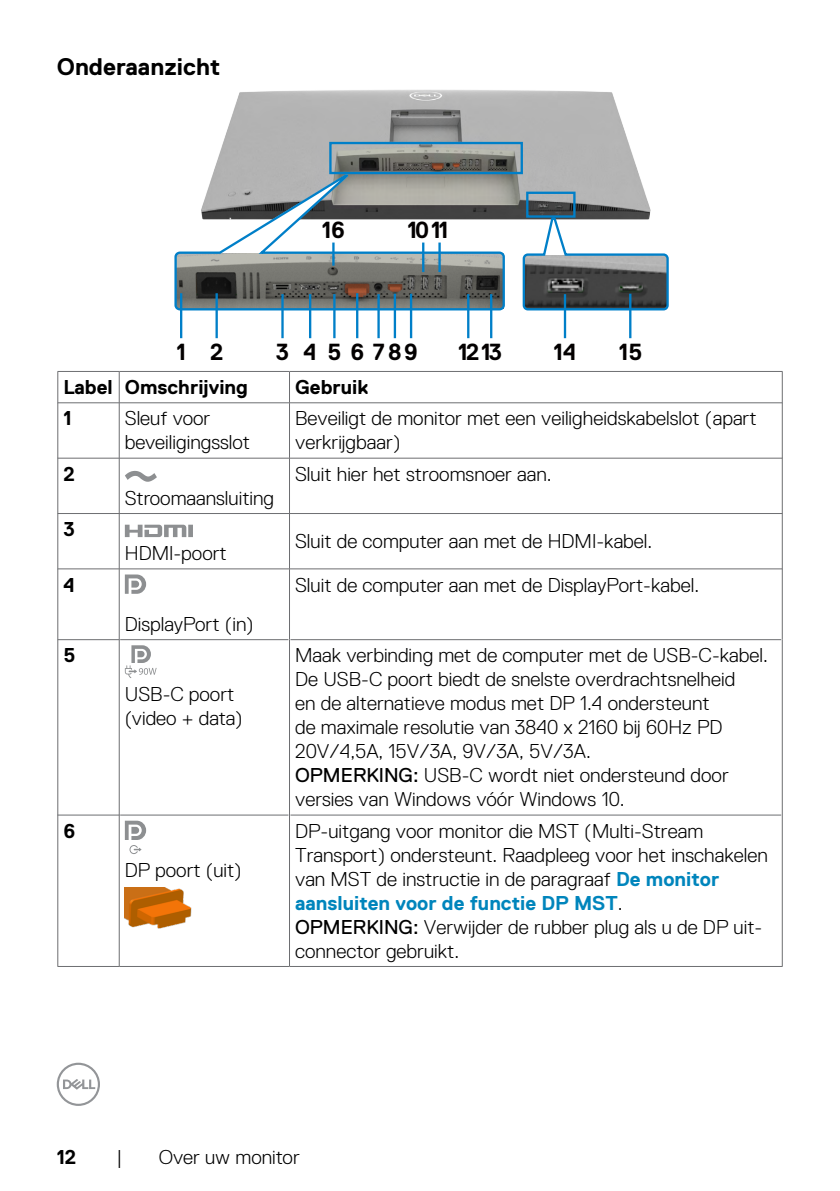
<style>
.page{position:relative;width:840px;height:1191px;background:#fff}
.page>*{position:absolute;margin:0;border:0;box-sizing:border-box;transform-origin:0 0}
.t1{font:700 24px "Dell Replica";color:#000}
.t2{font:700 23.2px "Dell Replica";letter-spacing:.04em;color:#030000}
.t3{font:300 20px/24px "Dell Replica";color:#000}
.t4{font:700 20px "Dell Replica";color:#000}
.s1{font-weight:400}
.s2{font-weight:700;color:#0085bc}
</style>
<div class="page">
<svg style="left:57px;top:1062px;width:43px;height:44px"></svg>
<img style="left:213px;top:90px;width:438px;height:130px">
<div style="left:329px;top:142px;width:193px;height:32px;border:2px solid #007fc8"></div>
<div style="left:526px;top:192px;width:49px;height:26px;border:2px solid #007fc8"></div>
<svg style="left:174px;top:172px;width:331px;height:140px"></svg>
<hr style="left:180px;top:293px;width:2px;height:45px;background:#007fc8">
<hr style="left:215px;top:293px;width:3px;height:45px;background:#007fc8">
<hr style="left:281px;top:294px;width:2px;height:44px;background:#007fc8">
<hr style="left:309px;top:294px;width:2px;height:44px;background:#007fc8">
<hr style="left:333px;top:294px;width:2px;height:44px;background:#007fc8">
<hr style="left:356px;top:293px;width:2px;height:45px;background:#007fc8">
<hr style="left:377px;top:294px;width:2px;height:44px;background:#007fc8">
<hr style="left:393px;top:294px;width:3px;height:44px;background:#007fc8">
<hr style="left:409px;top:294px;width:3px;height:44px;background:#007fc8">
<hr style="left:422px;top:242px;width:2px;height:30px;background:#007fc8">
<hr style="left:490px;top:294px;width:2px;height:44px;background:#007fc8">
<hr style="left:467px;top:294px;width:2px;height:44px;background:#007fc8">
<hr style="left:438px;top:242px;width:2px;height:30px;background:#007fc8">
<hr style="left:332px;top:242px;width:2px;height:24px;background:#007fc8">
<hr style="left:563px;top:294px;width:3px;height:44px;background:#007fc8">
<hr style="left:628px;top:294px;width:3px;height:44px;background:#007fc8">
<svg style="left:521px;top:218px;width:148px;height:94px"></svg>
<hr style="left:120px;top:639px;width:168px;height:1px;background:#6d6e71">
<hr style="left:290px;top:639px;width:490px;height:1px;background:#6d6e71">
<hr style="left:120px;top:814px;width:168px;height:1px;background:#6d6e71">
<hr style="left:290px;top:814px;width:490px;height:1px;background:#6d6e71">
<hr style="left:57px;top:371px;width:62px;height:1px;background:#6d6e71">
<hr style="left:57px;top:372px;width:1px;height:31px;background:#6d6e71">
<hr style="left:119px;top:371px;width:170px;height:1px;background:#6d6e71">
<hr style="left:119px;top:372px;width:1px;height:30px;background:#6d6e71">
<hr style="left:289px;top:371px;width:493px;height:1px;background:#6d6e71">
<hr style="left:289px;top:372px;width:1px;height:30px;background:#6d6e71">
<hr style="left:781px;top:372px;width:1px;height:31px;background:#6d6e71">
<hr style="left:57px;top:402px;width:62px;height:1px;background:#6d6e71">
<hr style="left:57px;top:403px;width:1px;height:55px;background:#6d6e71">
<hr style="left:57px;top:458px;width:62px;height:1px;background:#6d6e71">
<hr style="left:57px;top:458px;width:1px;height:55px;background:#6d6e71">
<hr style="left:119px;top:458px;width:1px;height:55px;background:#6d6e71">
<hr style="left:289px;top:458px;width:1px;height:55px;background:#6d6e71">
<hr style="left:781px;top:458px;width:1px;height:55px;background:#6d6e71">
<hr style="left:57px;top:513px;width:62px;height:1px;background:#6d6e71">
<hr style="left:57px;top:513px;width:1px;height:56px;background:#6d6e71">
<hr style="left:119px;top:514px;width:1px;height:54px;background:#6d6e71">
<hr style="left:289px;top:514px;width:1px;height:54px;background:#6d6e71">
<hr style="left:781px;top:513px;width:1px;height:56px;background:#6d6e71">
<hr style="left:57px;top:568px;width:62px;height:1px;background:#6d6e71">
<hr style="left:57px;top:569px;width:1px;height:70px;background:#6d6e71">
<hr style="left:119px;top:568px;width:171px;height:1px;background:#6d6e71">
<hr style="left:119px;top:569px;width:1px;height:70px;background:#6d6e71">
<hr style="left:289px;top:568px;width:493px;height:1px;background:#6d6e71">
<hr style="left:289px;top:569px;width:1px;height:70px;background:#6d6e71">
<hr style="left:781px;top:569px;width:1px;height:70px;background:#6d6e71">
<hr style="left:57px;top:639px;width:62px;height:1px;background:#6d6e71">
<hr style="left:57px;top:639px;width:1px;height:176px;background:#6d6e71">
<hr style="left:119px;top:639px;width:1px;height:176px;background:#6d6e71">
<hr style="left:289px;top:639px;width:1px;height:176px;background:#6d6e71">
<hr style="left:781px;top:639px;width:1px;height:176px;background:#6d6e71">
<hr style="left:57px;top:814px;width:62px;height:1px;background:#6d6e71">
<hr style="left:57px;top:815px;width:1px;height:151px;background:#6d6e71">
<hr style="left:119px;top:815px;width:1px;height:151px;background:#6d6e71">
<hr style="left:289px;top:815px;width:1px;height:151px;background:#6d6e71">
<hr style="left:781px;top:815px;width:1px;height:151px;background:#6d6e71">
<hr style="left:57px;top:966px;width:62px;height:1px;background:#6d6e71">
<hr style="left:119px;top:966px;width:170px;height:1px;background:#6d6e71">
<hr style="left:289px;top:966px;width:493px;height:1px;background:#6d6e71">
<hr style="left:119px;top:402px;width:171px;height:1px;background:#6d6e71">
<hr style="left:119px;top:403px;width:1px;height:55px;background:#6d6e71">
<hr style="left:289px;top:402px;width:493px;height:1px;background:#6d6e71">
<hr style="left:289px;top:403px;width:1px;height:55px;background:#6d6e71">
<hr style="left:781px;top:403px;width:1px;height:55px;background:#6d6e71">
<hr style="left:119px;top:458px;width:171px;height:1px;background:#6d6e71">
<hr style="left:289px;top:458px;width:493px;height:1px;background:#6d6e71">
<hr style="left:119px;top:513px;width:171px;height:1px;background:#6d6e71">
<hr style="left:289px;top:513px;width:493px;height:1px;background:#6d6e71">
<svg style="left:125px;top:471px;width:32px;height:11px"></svg>
<svg style="left:125px;top:524px;width:68px;height:13px"></svg>
<svg style="left:125px;top:574px;width:21px;height:20px"></svg>
<svg style="left:125px;top:645px;width:31px;height:33px"></svg>
<svg style="left:125px;top:820px;width:21px;height:34px"></svg>
<img style="left:125px;top:888px;width:67px;height:41px">
<p class="t1" style="left:57px;top:54px;width:165px">Onderaanzicht</p>
<p class="t2" style="left:321px;top:217px;width:25px">16</p>
<p class="t2" style="left:407px;top:217px;width:42px">1011</p>
<p class="t2" style="left:176px;top:339px;width:48px">1 2</p>
<p class="t2" style="left:276px;top:339px;width:143px">3 456789</p>
<p class="t2" style="left:458px;top:339px;width:45px">1213</p>
<p class="t2" style="left:553px;top:339px;width:24px">14</p>
<p class="t2" style="left:618px;top:339px;width:25px">15</p>
<p class="t4" style="left:63px;top:376px;width:186px">Label Omschrijving</p>
<p class="t4" style="left:295px;top:376px;width:74px">Gebruik</p>
<p class="t4" style="left:63px;top:407px;width:10px">1</p>
<p class="t3" style="left:125px;top:406px;width:126px">Sleuf voor beveiligingsslot</p>
<p class="t3" style="left:295px;top:406px;width:463px">Beveiligt de monitor met een veiligheidskabelslot (apart verkrijgbaar)</p>
<p class="t4" style="left:63px;top:463px;width:13px">2</p>
<p class="t3" style="left:125px;top:486px;width:151px">Stroomaansluiting</p>
<p class="t3" style="left:295px;top:462px;width:258px">Sluit hier het stroomsnoer aan.</p>
<p class="t4" style="left:63px;top:518px;width:13px">3</p>
<p class="t3" style="left:125px;top:541px;width:103px">HDMI-poort</p>
<p class="t3" style="left:295px;top:529px;width:358px">Sluit de computer aan met de HDMI-kabel.</p>
<p class="t4" style="left:63px;top:573px;width:13px">4</p>
<p class="t3" style="left:295px;top:572px;width:405px">Sluit de computer aan met de DisplayPort-kabel.</p>
<p class="t3" style="left:125px;top:612px;width:130px">DisplayPort (in)</p>
<p class="t4" style="left:63px;top:644px;width:14px">5</p>
<p class="t3" style="left:125px;top:682px;width:119px">USB-C poort (video + data)</p>
<p class="t3" style="left:295px;top:643px;width:474px">Maak verbinding met de computer met de USB-C-kabel.<br>De USB-C poort biedt de snelste overdrachtsnelheid<br>en de alternatieve modus met DP 1.4 ondersteunt<br>de maximale resolutie van 3840 x 2160 bij 60Hz PD 20V/4,5A, 15V/3A, 9V/3A, 5V/3A.<br><span class="s1">OPMERKING:</span> USB-C wordt niet ondersteund door versies van Windows vóór Windows 10.</p>
<p class="t4" style="left:63px;top:819px;width:13px">6</p>
<p class="t3" style="left:125px;top:858px;width:118px">DP poort (uit)</p>
<p class="t3" style="left:295px;top:819px;width:474px">DP-uitgang voor monitor die MST (Multi-Stream Transport) ondersteunt. Raadpleeg voor het inschakelen van MST de instructie in de paragraaf <span class="s2">De monitor aansluiten voor de functie DP MST</span>.<br><span class="s1">OPMERKING:</span> Verwijder de rubber plug als u de DP uit&shy;connector gebruikt.</p>
<p class="t4" style="left:57px;top:1146px;width:21px">12</p>
<p class="t3" style="left:116px;top:1145px;width:7px">|</p>
<p class="t3" style="left:158px;top:1145px;width:142px">Over uw monitor</p>
</div>
